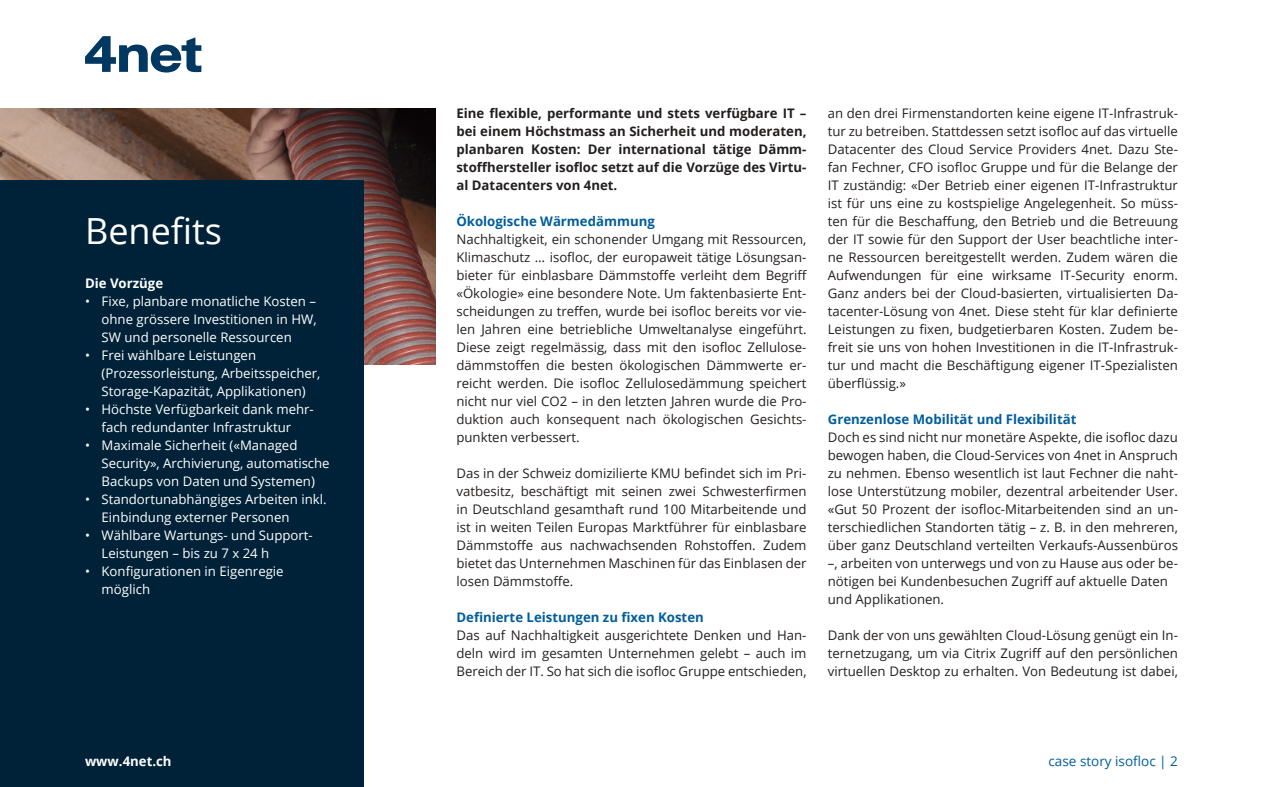
<style>
.page{position:relative;width:1263px;height:787px;background:#fff}
.page>*{position:absolute;margin:0;border:0;box-sizing:border-box;transform-origin:0 0}
.t1{font:36px "Open Sans";color:#fff}
.t2{font:13.5px "Open Sans";color:#005e9d}
.t3{font:13.2px/18px "Open Sans";color:#241f1f;text-align:justify}
.t4{font:13.2px/18px "Open Sans";color:#fff}
.t5{font:700 13.2px/18px "Open Sans";color:#241f1f;text-align:justify}
.t6{font:700 13.2px "Open Sans";color:#005e9d}
.t7{font:700 13.2px "Open Sans";color:#fff}
</style>
<div class="page">
<img style="left:0;top:108px;width:435px;height:256px">
<div style="left:0;top:180px;width:364px;height:607px;background:#002238"></div>
<svg style="left:85px;top:36px;width:116px;height:36px"></svg>
<h1 class="t1" style="left:85px;top:206px;width:139px">Benefits</h1>
<p class="t7" style="left:85px;top:274px;width:80px">Die Vorzüge</p>
<p class="t4" style="left:102px;top:292px;width:217px;text-align:justify;text-indent:-16px">• Fixe, planbare monatliche Kosten – ohne grössere Investitionen in HW, SW und personelle Ressourcen</p>
<p class="t4" style="left:102px;top:346px;width:220px;text-indent:-16px">• Frei wählbare Leistungen (Prozessorleistung, Arbeitsspeicher,<br>Storage-Kapazität, Applikationen)</p>
<p class="t4" style="left:85px;top:400px;width:230px;text-align:center">• Höchste Verfügbarkeit dank mehr&shy;fach redundanter Infrastruktur</p>
<p class="t4" style="left:102px;top:436px;width:230px;text-indent:-16px">• Maximale Sicherheit («Managed<br>Security», Archivierung, automatische<br>Backups von Daten und Systemen)</p>
<p class="t4" style="left:102px;top:490px;width:226px;text-indent:-16px">• Standortunabhängiges Arbeiten inkl.<br>Einbindung externer Personen</p>
<p class="t4" style="left:102px;top:526px;width:213px;text-indent:-16px">• Wählbare Wartungs- und Support-<br>Leistungen – bis zu 7 x 24 h</p>
<p class="t4" style="left:102px;top:562px;width:184px;text-indent:-16px">• Konfigurationen in Eigenregie möglich</p>
<p class="t5" style="left:456px;top:104px;width:352px">Eine flexible, performante und stets verfügbare IT – bei einem Höchstmass an Sicherheit und moderaten, planbaren Kosten: Der international tätige Dämm&shy;stoffhersteller isofloc setzt auf die Vorzüge des Virtu&shy;al Datacenters von 4net.</p>
<p class="t6" style="left:456px;top:212px;width:200px">Ökologische Wärmedämmung</p>
<p class="t3" style="left:456px;top:230px;width:352px">Nachhaltigkeit, ein schonender Umgang mit Ressourcen, Klimaschutz … isofloc, der europaweit tätige Lösungsan&shy;bieter für einblasbare Dämmstoffe verleiht dem Begriff «Ökologie» eine besondere Note. Um faktenbasierte Ent&shy;scheidungen zu treffen, wurde bei isofloc bereits vor vie&shy;len Jahren eine betriebliche Umweltanalyse eingeführt.<br>Diese zeigt regelmässig, dass mit den isofloc Zellulose&shy;dämmstoffen die besten ökologischen Dämmwerte er&shy;reicht werden. Die isofloc Zellulosedämmung speichert nicht nur viel CO2 – in den letzten Jahren wurde die Pro&shy;duktion auch konsequent nach ökologischen Gesichts&shy;punkten verbessert.</p>
<p class="t3" style="left:456px;top:464px;width:352px">Das in der Schweiz domizilierte KMU befindet sich im Pri&shy;vatbesitz, beschäftigt mit seinen zwei Schwesterfirmen in Deutschland gesamthaft rund 100 Mitarbeitende und ist in weiten Teilen Europas Marktführer für einblasbare Dämmstoffe aus nachwachsenden Rohstoffen. Zudem bietet das Unternehmen Maschinen für das Einblasen der losen Dämmstoffe.</p>
<p class="t6" style="left:456px;top:608px;width:249px">Definierte Leistungen zu fixen Kosten</p>
<p class="t3" style="left:456px;top:626px;width:352px">Das auf Nachhaltigkeit ausgerichtete Denken und Han&shy;deln wird im gesamten Unternehmen gelebt – auch im Bereich der IT. So hat sich die isofloc Gruppe entschieden,</p>
<p class="t3" style="left:828px;top:104px;width:352px">an den drei Firmenstandorten keine eigene IT-Infrastruk&shy;tur zu betreiben. Stattdessen setzt isofloc auf das virtuelle Datacenter des Cloud Service Providers 4net. Dazu Ste&shy;fan Fechner, CFO isofloc Gruppe und für die Belange der IT zuständig: «Der Betrieb einer eigenen IT-Infrastruktur ist für uns eine zu kostspielige Angelegenheit. So müss&shy;ten für die Beschaffung, den Betrieb und die Betreuung der IT sowie für den Support der User beachtliche inter&shy;ne Ressourcen bereitgestellt werden. Zudem wären die Aufwendungen für eine wirksame IT-Security enorm.<br>Ganz anders bei der Cloud-basierten, virtualisierten Da&shy;tacenter-Lösung von 4net. Diese steht für klar definierte Leistungen zu fixen, budgetierbaren Kosten. Zudem be&shy;freit sie uns von hohen Investitionen in die IT-Infrastruk&shy;tur und macht die Beschäftigung eigener IT-Spezialisten überflüssig.»</p>
<p class="t6" style="left:828px;top:410px;width:250px">Grenzenlose Mobilität und Flexibilität</p>
<p class="t3" style="left:828px;top:428px;width:352px;text-align:left">Doch es sind nicht nur monetäre Aspekte, die isofloc dazu bewogen haben, die Cloud-Services von 4net in Anspruch zu nehmen. Ebenso wesentlich ist laut Fechner die naht&shy;lose Unterstützung mobiler, dezentral arbeitender User. «Gut 50 Prozent der isofloc-Mitarbeitenden sind an un&shy;terschiedlichen Standorten tätig – z. B. in den mehreren, über ganz Deutschland verteilten Verkaufs-Aussenbüros –, arbeiten von unterwegs und von zu Hause aus oder be&shy;nötigen bei Kundenbesuchen Zugriff auf aktuelle Daten und Applikationen.</p>
<p class="t3" style="left:828px;top:626px;width:352px">Dank der von uns gewählten Cloud-Lösung genügt ein In&shy;ternetzugang, um via Citrix Zugriff auf den persönlichen virtuellen Desktop zu erhalten. Von Bedeutung ist dabei,</p>
<p class="t7" style="left:85px;top:752px;width:88px">www.4net.ch</p>
<p class="t2" style="left:1048px;top:752px;width:131px">case story isofloc | 2</p>
</div>
